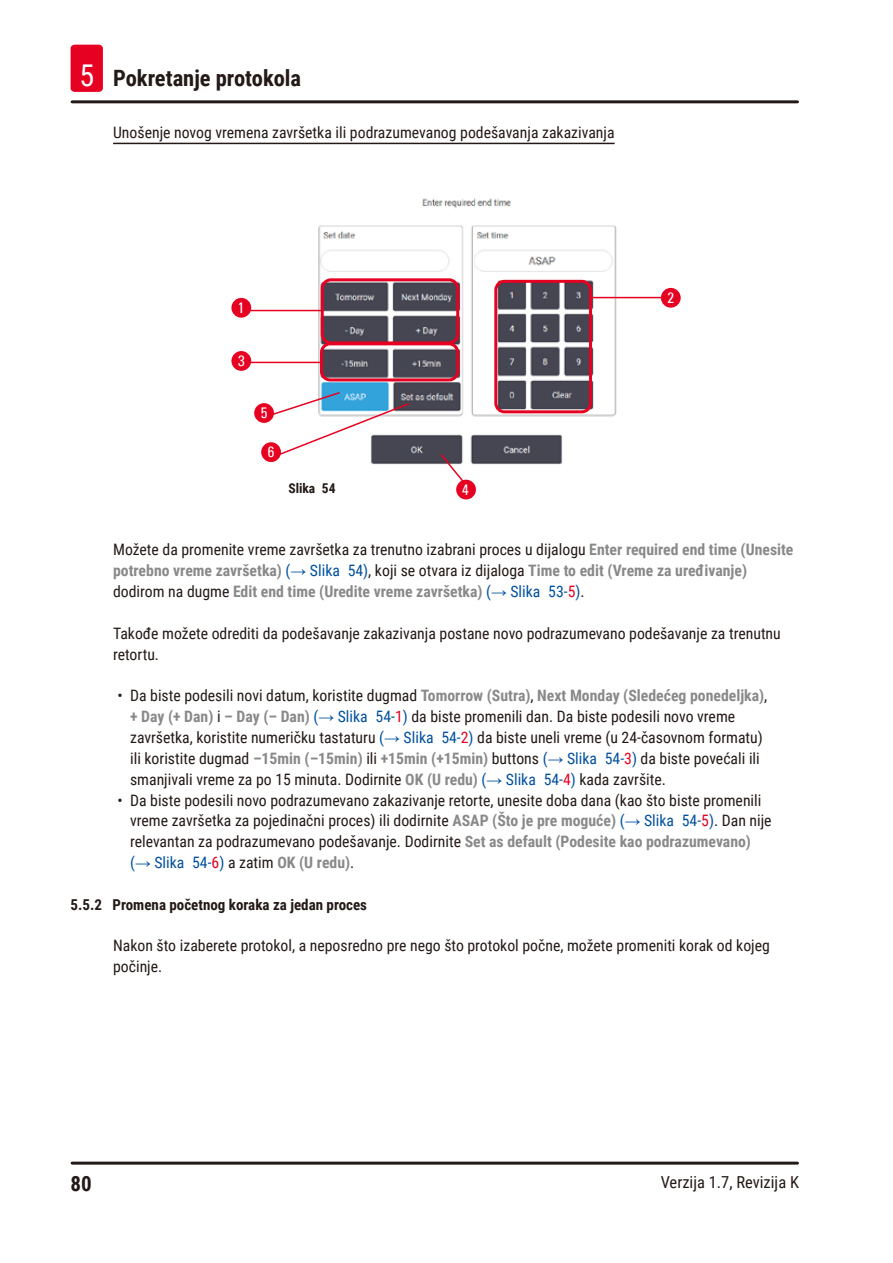
<style>
.page{position:relative;width:893px;height:1263px;background:#fff}
.page>*{position:absolute;margin:0;border:0;box-sizing:border-box;transform-origin:0 0}
.t1{font:700 22.5px "Roboto Condensed";color:#231916}
.t2{font:700 21px "Roboto Condensed";color:#231916}
.t3{font:16.5px "Roboto Condensed";color:#231916}
.Description_text{font:15.75px/20.9px "Roboto Condensed";color:#231916}
.Description_text-2{font:700 15.75px/20.9px "Roboto Condensed";color:#898989}
.I_Topic{font:15.75px "Roboto Condensed";color:#231916}
.t4{font:700 15px "Roboto Condensed";color:#231916}
.t5{font:condensed 15px "Univers";color:#fff}
.t6{font:700 13.5px "Roboto Condensed";color:#231916}
.s1{font-weight:400;font-size:30px;color:#fff}
.s2{font-weight:400;color:#231916}
.s3{font-weight:400;color:#00509e}
.s4{font-family:"Arial";font-weight:400;color:#00509e}
.s5{font-weight:400;color:#e60021}
.s6{font-weight:700;color:#898989}
.s7{color:#00509e}
.s8{font-family:"Arial";color:#00509e}
.s9{color:#e60021}
</style>
<div class="page">
<hr style="left:72px;top:1161px;width:725px;height:3px;background:#231916">
<hr style="left:72px;top:100px;width:725px;height:3px;background:#231916">
<div style="left:71px;top:45px;width:32px;height:47px;background:#e60021;border-radius:4px"></div>
<hr style="left:113px;top:143px;width:502px;height:1px;background:#231916">
<img style="left:289px;top:198px;width:355px;height:267px">
<div style="left:321px;top:278px;width:138px;height:66px;border:3px solid #e60021;border-radius:9px"></div>
<div style="left:320px;top:342px;width:139px;height:39px;border:3px solid #e60021;border-radius:9px"></div>
<div style="left:494px;top:280px;width:98px;height:133px;border:3px solid #e60021;border-radius:9px"></div>
<hr style="left:250px;top:310px;width:71px;height:1px;background:#e60021">
<hr style="left:591px;top:297px;width:71px;height:1px;background:#e60021">
<hr style="left:251px;top:362px;width:71px;height:1px;background:#e60021">
<svg style="left:272px;top:391px;width:138px;height:65px"></svg>
<svg style="left:439px;top:453px;width:28px;height:29px"></svg>
<div style="left:231px;top:298px;width:20px;height:20px;background:#e60021;border-radius:50%"></div>
<div style="left:254px;top:403px;width:20px;height:20px;background:#e60021;border-radius:50%"></div>
<div style="left:231px;top:351px;width:20px;height:20px;background:#e60021;border-radius:50%"></div>
<div style="left:661px;top:288px;width:20px;height:20px;background:#e60021;border-radius:50%"></div>
<div style="left:261px;top:442px;width:20px;height:20px;background:#e60021;border-radius:50%"></div>
<div style="left:456px;top:480px;width:20px;height:19px;background:#e60021;border-radius:50%"></div>
<h1 class="t1" style="left:79px;top:63px;width:223px"><span class="s1">5</span> Pokretanje protokola</h1>
<p class="I_Topic" style="left:113px;top:122px;width:503px">Unošenje novog vremena završetka ili podrazumevanog podešavanja zakazivanja</p>
<p class="t5" style="left:238px;top:298px;width:8px">1</p>
<p class="t5" style="left:238px;top:351px;width:8px">3</p>
<p class="t5" style="left:261px;top:403px;width:8px">5</p>
<p class="t5" style="left:268px;top:442px;width:8px">6</p>
<p class="t6" style="left:288px;top:478px;width:49px">Slika 54</p>
<p class="t5" style="left:462px;top:480px;width:8px">4</p>
<p class="t5" style="left:667px;top:288px;width:8px">2</p>
<p class="Description_text-2" style="left:113px;top:539px;width:682px"><span class="s2">Možete da promenite vreme završetka za trenutno izabrani proces u dijalogu</span> Enter required end time (Unesite potrebno vreme završetka) <span class="s3">(</span><span class="s4">→</span> <span class="s3">Slika 54)</span><span class="s2">, koji se otvara iz dijaloga</span> Time to edit (Vreme za uređivanje) <span class="s2">dodirom na dugme</span> Edit end time (Uredite vreme završetka) <span class="s3">(</span><span class="s4">→</span> <span class="s3">Slika 53‑</span><span class="s5">5</span><span class="s3">)</span><span class="s2">.</span></p>
<p class="Description_text" style="left:113px;top:622px;width:669px">Takođe možete odrediti da podešavanje zakazivanja postane novo podrazumevano podešavanje za trenutnu retortu.</p>
<p class="Description_text" style="left:130px;top:685px;width:639px;text-indent:-13px">• Da biste podesili novi datum, koristite dugmad <span class="s6">Tomorrow (Sutra)</span>, <span class="s6">Next Monday (Sledećeg ponedeljka)</span>, <span class="s6">+ Day (+ Dan)</span> i <span class="s6">– Day (– Dan)</span> <span class="s7">(</span><span class="s8">→</span> <span class="s7">Slika 54‑</span><span class="s9">1</span><span class="s7">)</span> da biste promenili dan. Da biste podesili novo vreme završetka, koristite numeričku tastaturu <span class="s7">(</span><span class="s8">→</span> <span class="s7">Slika 54‑</span><span class="s9">2</span><span class="s7">)</span> da biste uneli vreme (u 24-časovnom formatu) ili koristite dugmad <span class="s6">–15min (–15min)</span> ili <span class="s6">+15min (+15min)</span> buttons <span class="s7">(</span><span class="s8">→</span> <span class="s7">Slika 54‑</span><span class="s9">3</span><span class="s7">)</span> da biste povećali ili smanjivali vreme za po 15 minuta. Dodirnite <span class="s6">OK (U redu)</span> <span class="s7">(</span><span class="s8">→</span> <span class="s7">Slika 54‑</span><span class="s9">4</span><span class="s7">)</span> kada završite.</p>
<p class="Description_text" style="left:130px;top:789px;width:643px;text-indent:-13px">• Da biste podesili novo podrazumevano zakazivanje retorte, unesite doba dana (kao što biste promenili vreme završetka za pojedinačni proces) ili dodirnite <span class="s6">ASAP (Što je pre moguće)</span> <span class="s7">(</span><span class="s8">→</span> <span class="s7">Slika 54‑</span><span class="s9">5</span><span class="s7">)</span>. Dan nije relevantan za podrazumevano podešavanje. Dodirnite <span class="s6">Set as default (Podesite kao podrazumevano) </span><span class="s7">(</span><span class="s8">→</span> <span class="s7">Slika 54‑</span><span class="s9">6</span><span class="s7">)</span> a zatim <span class="s6">OK (U redu)</span>.</p>
<p class="t4" style="left:71px;top:894px;width:298px">5.5.2 Promena početnog koraka za jedan proces</p>
<p class="Description_text" style="left:113px;top:935px;width:658px">Nakon što izaberete protokol, a neposredno pre nego što protokol počne, možete promeniti korak od kojeg počinje.</p>
<h2 class="t2" style="left:71px;top:1169px;width:23px">80</h2>
<p class="t3" style="left:661px;top:1170px;width:140px">Verzija 1.7, Revizija K</p>
</div>
